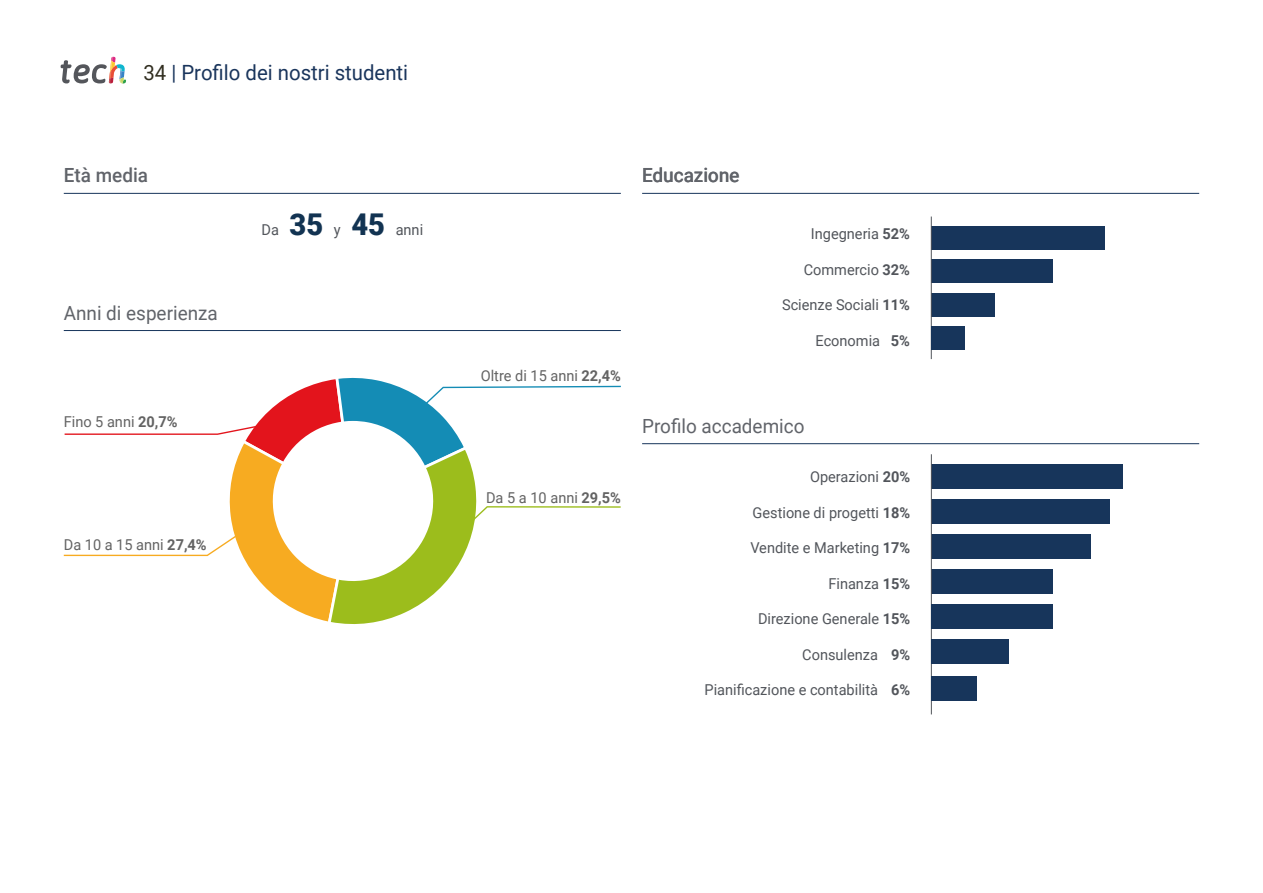
<style>
.page{position:relative;width:1263px;height:893px;background:#fff}
.page>*{position:absolute;margin:0;border:0;box-sizing:border-box;transform-origin:0 0}
.t1{font:21px "Roboto";color:#1a355c}
.t2{font:19.5px "Roboto";color:#61646a}
.t3{font:500 19.5px "Roboto";color:#61646a}
.t4{font:15px "Roboto";color:#52555b}
.t5{font:15px "Roboto";color:#636363}
.s1{color:#312e20}
.s2{font-weight:700}
.s3{font-weight:900;font-size:30px;color:#123352}
</style>
<div class="page">
<svg style="left:61px;top:57px;width:65px;height:27px"></svg>
<hr style="left:64px;top:193px;width:557px;height:1px;background:#17355b">
<div style="left:931px;top:569px;width:122px;height:25px;background:#17355b"></div>
<div style="left:931px;top:293px;width:63px;height:24px;background:#17355b"></div>
<div style="left:931px;top:499px;width:179px;height:25px;background:#17355b"></div>
<hr style="left:642px;top:443px;width:557px;height:1px;background:#17355b">
<div style="left:931px;top:465px;width:192px;height:24px;background:#17355b"></div>
<div style="left:931px;top:534px;width:160px;height:25px;background:#17355b"></div>
<hr style="left:931px;top:454px;width:1px;height:260px;background:#52555b">
<hr style="left:642px;top:193px;width:557px;height:1px;background:#17355b">
<div style="left:931px;top:226px;width:173px;height:24px;background:#17355b"></div>
<div style="left:931px;top:259px;width:122px;height:24px;background:#17355b"></div>
<hr style="left:931px;top:217px;width:1px;height:142px;background:#52555b">
<div style="left:931px;top:326px;width:33px;height:24px;background:#17355b"></div>
<div style="left:931px;top:604px;width:122px;height:25px;background:#17355b"></div>
<div style="left:931px;top:639px;width:78px;height:24px;background:#17355b"></div>
<div style="left:932px;top:676px;width:45px;height:25px;background:#17355b"></div>
<hr style="left:64px;top:330px;width:557px;height:1px;background:#17355b">
<svg style="left:64px;top:377px;width:557px;height:247px"></svg>
<h1 class="t1" style="left:144px;top:57px;width:266px"><span class="s1">34</span> | Profilo dei nostri studenti</h1>
<h2 class="t3" style="left:64px;top:161px;width:86px">Età media</h2>
<h2 class="t2" style="left:64px;top:299px;width:156px">Anni di esperienza</h2>
<p class="t5" style="left:64px;top:411px;width:115px">Fino 5 anni <span class="s2">20,7%</span></p>
<p class="t5" style="left:64px;top:534px;width:144px">Da 10 a 15 anni <span class="s2">27,4%</span></p>
<p class="t4" style="left:261px;top:219px;width:163px">Da <span class="s3">35</span> y <span class="s3">45</span> anni</p>
<p class="t5" style="left:481px;top:365px;width:142px">Oltre di 15 anni <span class="s2">22,4%</span></p>
<p class="t5" style="left:486px;top:487px;width:136px">Da 5 a 10 anni <span class="s2">29,5%</span></p>
<h2 class="t2" style="left:642px;top:161px;width:99px">Educazione</h2>
<p class="t4" style="left:811px;top:224px;width:101px">Ingegneria <span class="s2">52%</span></p>
<p class="t4" style="left:804px;top:259px;width:108px">Commercio <span class="s2">32%</span></p>
<p class="t4" style="left:782px;top:295px;width:129px">Scienze Sociali <span class="s2">11%</span></p>
<p class="t4" style="left:815px;top:330px;width:96px">Economia <span class="s2">5%</span></p>
<h2 class="t2" style="left:642px;top:412px;width:164px">Profilo accademico</h2>
<p class="t4" style="left:810px;top:466px;width:102px">Operazioni <span class="s2">20%</span></p>
<p class="t4" style="left:752px;top:502px;width:159px">Gestione di progetti <span class="s2">18%</span></p>
<p class="t4" style="left:750px;top:537px;width:161px">Vendite e Marketing <span class="s2">17%</span></p>
<p class="t4" style="left:828px;top:573px;width:83px">Finanza <span class="s2">15%</span></p>
<p class="t4" style="left:758px;top:608px;width:154px">Direzione Generale <span class="s2">15%</span></p>
<p class="t4" style="left:802px;top:644px;width:109px">Consulenza <span class="s2">9%</span></p>
<p class="t4" style="left:704px;top:679px;width:207px">Pianificazione e contabilità <span class="s2">6%</span></p>
</div>
